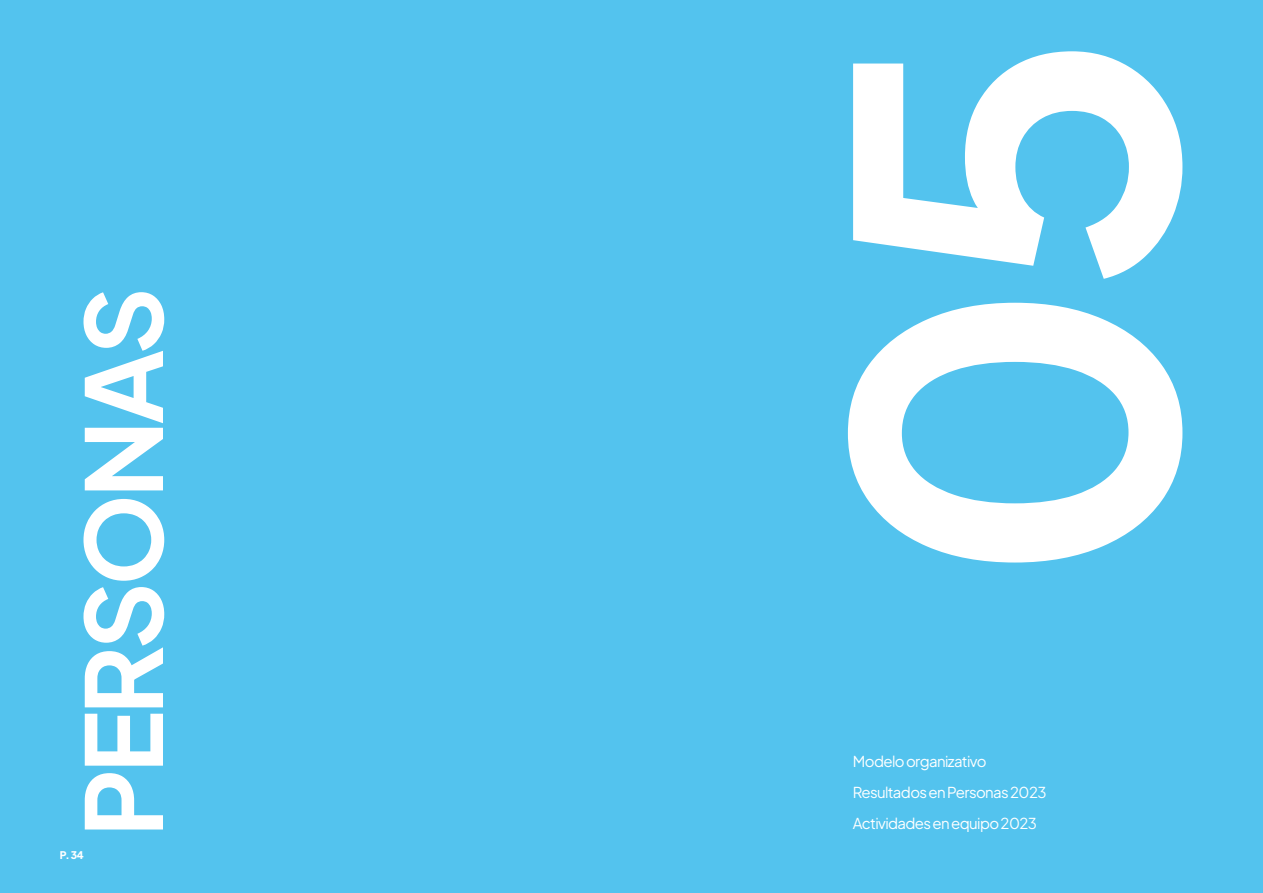
<style>
.page{position:relative;width:1263px;height:893px;background:#53c3ee}
.page>*{position:absolute;margin:0;border:0;box-sizing:border-box;transform-origin:0 0}
.t1{font:700 435px "Plus Jakarta Sans";color:#fff}
.t2{font:700 105px "Plus Jakarta Sans";letter-spacing:-.04em;color:#fff}
.t3{font:15px/30.8px "Plus Jakarta Sans";letter-spacing:-.04em;color:#fff}
.t4{font:800 10.5px "Plus Jakarta Sans";color:#fff}
</style>
<div class="page">
<h2 class="t2" style="left:38px;top:837px;width:552px;rotate:-90deg">PERSONAS</h2>
<p class="t4" style="left:60px;top:847px;width:25px">P. 34</p>
<h1 class="t1" style="left:660px;top:587px;width:560px;rotate:-90deg">05</h1>
<p class="t3" style="left:853px;top:745px;width:195px">Modelo organizativo<br>Resultados en Personas 2023<br>Actividades en equipo 2023</p>
</div>
